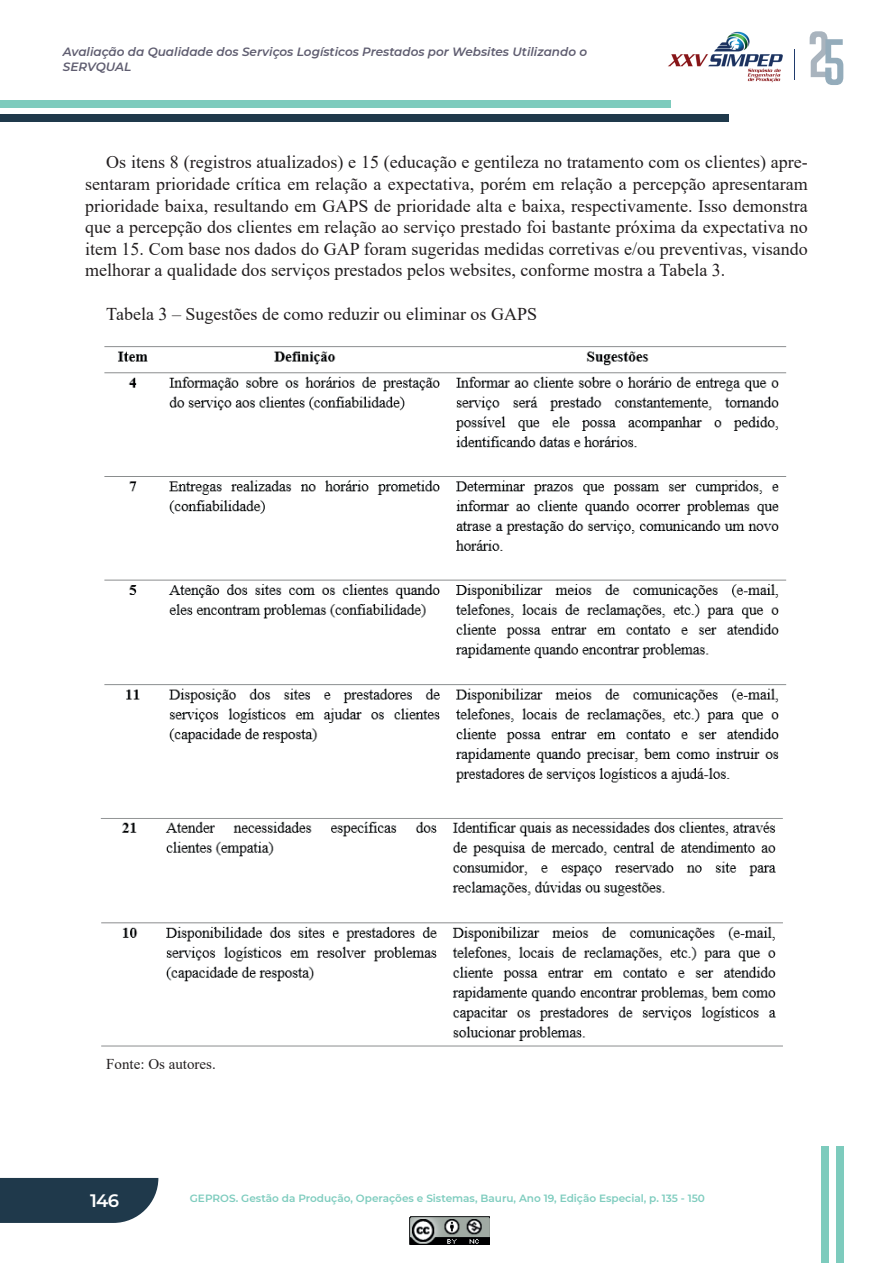
<style>
.page{position:relative;width:893px;height:1263px;background:#fff}
.page>*{position:absolute;margin:0;border:0;box-sizing:border-box;transform-origin:0 0}
.t1{font:18px/21.6px "Times New Roman";color:#231f20;text-align:justify}
.t2{font:600 18px "Montserrat";color:#fff}
.t3{font:15px "Times New Roman";color:#231f20}
.t4{font:italic 600 12px/14.4px "Montserrat";color:#5f5d70}
.t5{font:600 10.5px "Montserrat";color:#7eccbe}
</style>
<div class="page">
<svg style="left:0;top:1178px;width:158px;height:45px;background:#2c4455"></svg>
<div style="left:0;top:114px;width:729px;height:8px;background:#1f394b"></div>
<div style="left:0;top:100px;width:670px;height:8px;background:#7dcbbd"></div>
<svg style="left:810px;top:31px;width:33px;height:54px"></svg>
<hr style="left:794px;top:49px;width:1px;height:30px;background:#1f3a6c">
<img style="left:668px;top:31px;width:115px;height:52px">
<div style="left:836px;top:1146px;width:7px;height:117px;background:#7dcbbd"></div>
<div style="left:821px;top:1146px;width:7px;height:117px;background:#7dcbbd"></div>
<img style="left:410px;top:1216px;width:79px;height:28px">
<img style="left:104px;top:346px;width:683px;height:437px">
<img style="left:100px;top:818px;width:683px;height:229px">
<p class="t4" style="left:63px;top:44px;width:526px">Avaliação da Qualidade dos Serviços Logísticos Prestados por Websites Utilizando o<br>SERVQUAL</p>
<p class="t1" style="left:85px;top:151px;width:724px;text-indent:21px">Os itens 8 (registros atualizados) e 15 (educação e gentileza no tratamento com os clientes) apre&shy;sentaram prioridade crítica em relação a expectativa, porém em relação a percepção apresentaram prioridade baixa, resultando em GAPS de prioridade alta e baixa, respectivamente. Isso demonstra que a percepção dos clientes em relação ao serviço prestado foi bastante próxima da expectativa no item 15. Com base nos dados do GAP foram sugeridas medidas corretivas e/ou preventivas, visando melhorar a qualidade dos serviços prestados pelos websites, conforme mostra a Tabela 3.</p>
<p class="t1" style="left:106px;top:302px;width:432px">Tabela 3 – Sugestões de como reduzir ou eliminar os GAPS</p>
<p class="t3" style="left:106px;top:1053px;width:111px">Fonte: Os autores.</p>
<p class="t2" style="left:90px;top:1187px;width:30px">146</p>
<p class="t5" style="left:190px;top:1191px;width:517px">GEPROS. Gestão da Produção, Operações e Sistemas, Bauru, Ano 19, Edição Especial, p. 135 - 150</p>
</div>
